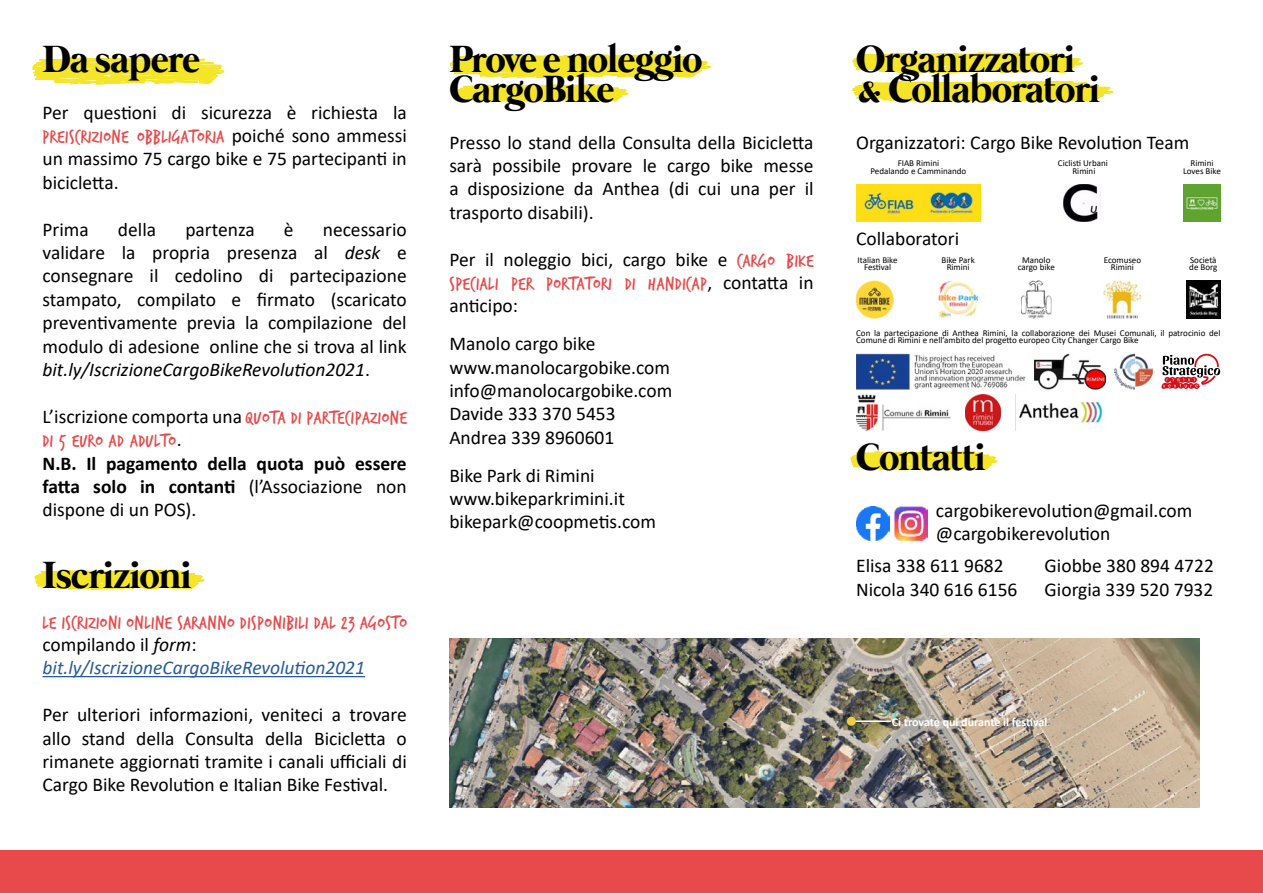
<style>
.page{position:relative;width:1263px;height:893px;background:#fff}
.page>*{position:absolute;margin:0;border:0;box-sizing:border-box;transform-origin:0 0}
.t1{font:700 39px/30px "Mermaid";letter-spacing:-.02em;color:#000}
.t2{font:19.5px/23.4px "Calibri";color:#000}
.t3{font:19.5px "Trash Hand";letter-spacing:.03em;color:#e84a4b}
.t4{font:700 19.5px/23.4px "Calibri";color:#000;text-align:justify}
.t5{font:italic 19.5px/23.4px "Calibri";color:#275b9b}
.t6{font:700 12px "Calibri";letter-spacing:-.005em;color:#fff}
.t7{font:9px/7.5px "Calibri";color:#000;text-align:center}
.s1{font-family:"Calibri";color:#000}
.s2{font-style:italic}
.s3{font-family:"Trash Hand";color:#e84a4b}
.s4{font-weight:400}
.s5{font-style:normal;color:#000}
.s6{color:#000}
</style>
<div class="page">
<svg style="left:850px;top:451px;width:148px;height:20px"></svg>
<svg style="left:852px;top:52px;width:262px;height:50px"></svg>
<svg style="left:32px;top:56px;width:193px;height:29px"></svg>
<svg style="left:450px;top:54px;width:262px;height:48px"></svg>
<div style="left:0;top:850px;width:1263px;height:43px;background:#e84a4b"></div>
<svg style="left:34px;top:569px;width:171px;height:21px"></svg>
<hr style="left:43px;top:676px;width:322px;height:1px;background:#275b9b">
<img style="left:856px;top:507px;width:33px;height:33px">
<img style="left:894px;top:507px;width:33px;height:33px">
<img style="left:449px;top:638px;width:750px;height:170px">
<hr style="left:851px;top:720px;width:40px;height:2px;background:#fff">
<div style="left:847px;top:717px;width:9px;height:9px;background:#eecc46;border-radius:50%"></div>
<img style="left:1104px;top:281px;width:37px;height:37px">
<img style="left:1063px;top:184px;width:38px;height:38px">
<img style="left:856px;top:184px;width:125px;height:38px">
<img style="left:1183px;top:184px;width:37px;height:38px">
<img style="left:939px;top:281px;width:39px;height:37px">
<img style="left:1021px;top:281px;width:30px;height:37px">
<img style="left:856px;top:281px;width:37px;height:37px">
<img style="left:856px;top:395px;width:94px;height:35px">
<img style="left:1186px;top:281px;width:34px;height:37px">
<img style="left:1034px;top:354px;width:71px;height:35px">
<img style="left:856px;top:354px;width:169px;height:35px">
<img style="left:1114px;top:354px;width:39px;height:35px">
<svg style="left:1161px;top:354px;width:59px;height:35px"></svg>
<img style="left:1019px;top:399px;width:84px;height:25px">
<img style="left:965px;top:395px;width:36px;height:35px">
<h1 class="t1" style="left:43px;top:47px;width:159px">Da sapere</h1>
<p class="t2" style="left:43px;top:100px;width:366px">Per questioni di sicurezza è richiesta la</p>
<p class="t3" style="left:43px;top:127px;width:366px">PREISCRIZIONE OBBLIGATORIA <span class="s1">poiché sono ammessi</span></p>
<p class="t2" style="left:43px;top:147px;width:366px">un massimo 75 cargo bike e 75 partecipanti in bicicletta.</p>
<p class="t2" style="left:43px;top:217px;width:48px">Prima</p>
<p class="t2" style="left:118px;top:217px;width:40px">della</p>
<p class="t2" style="left:185px;top:217px;width:71px">partenza</p>
<p class="t2" style="left:284px;top:217px;width:11px">è</p>
<p class="t2" style="left:43px;top:217px;width:366px;text-align:justify;text-indent:280px">necessario validare la propria presenza al <span class="s2">desk</span> e consegnare il cedolino di partecipazione stampato, compilato e firmato (scaricato preventivamente previa la compilazione del modulo di adesione online che si trova al link <span class="s2">bit.ly/IscrizioneCargoBikeRevolution2021</span>.</p>
<p class="t2" style="left:43px;top:404px;width:366px">L’iscrizione comporta una <span class="s3">QUOTA DI PARTECIPAZIONE</span></p>
<p class="t3" style="left:43px;top:431px;width:141px">DI 5 EURO AD ADULTO<span class="s1">.</span></p>
<p class="t4" style="left:43px;top:451px;width:366px">N.B. Il pagamento della quota può essere fatta solo in contanti <span class="s4">(l’Associazione non dispone di un POS).</span></p>
<h1 class="t1" style="left:43px;top:563px;width:150px">Iscrizioni</h1>
<p class="t3" style="left:43px;top:613px;width:366px">LE ISCRIZIONI ONLINE SARANNO DISPONIBILI DAL 23 AGOSTO</p>
<p class="t5" style="left:43px;top:632px;width:324px"><span class="s5">compilando il</span> <span class="s6">form</span><span class="s5">: </span>bit.ly/IscrizioneCargoBikeRevolution2021</p>
<p class="t2" style="left:43px;top:702px;width:366px;text-align:justify">Per ulteriori informazioni, veniteci a trovare allo stand della Consulta della Bicicletta o rimanete aggiornati tramite i canali ufficiali di Cargo Bike Revolution e Italian Bike Festival.</p>
<h1 class="t1" style="left:449px;top:47px;width:254px">Prove e noleggio<br>CargoBike</h1>
<p class="t2" style="left:449px;top:130px;width:366px;text-align:justify">Presso lo stand della Consulta della Bicicletta sarà possibile provare le cargo bike messe a disposizione da Anthea (di cui una per il trasporto disabili).</p>
<p class="t2" style="left:449px;top:247px;width:366px">Per il noleggio bici, cargo bike e <span class="s3">CARGO BIKE</span></p>
<p class="t3" style="left:449px;top:274px;width:366px">SPECIALI PER PORTATORI DI HANDICAP<span class="s1">, contatta in</span></p>
<p class="t2" style="left:449px;top:287px;width:148px;line-height:37.8px">anticipo:<br>Manolo cargo bike</p>
<p class="t2" style="left:449px;top:355px;width:224px">www.manolocargobike.com info@manolocargobike.com<br>Davide 333 370 5453<br>Andrea 339 8960601</p>
<p class="t2" style="left:449px;top:463px;width:208px">Bike Park di Rimini www.bikeparkrimini.it bikepark@coopmetis.com</p>
<h1 class="t1" style="left:856px;top:47px;width:245px">Organizzatori &amp; Collaboratori</h1>
<p class="t2" style="left:856px;top:130px;width:335px">Organizzatori: Cargo Bike Revolution Team</p>
<p class="t7" style="left:870px;top:159px;width:97px">FIAB Rimini<br>Pedalando e Camminando</p>
<p class="t7" style="left:1058px;top:159px;width:52px">Ciclisti Urbani<br>Rimini</p>
<p class="t7" style="left:1183px;top:159px;width:39px">Rimini<br>Loves Bike</p>
<p class="t2" style="left:856px;top:227px;width:104px">Collaboratori</p>
<p class="t7" style="left:858px;top:256px;width:41px">Italian Bike<br>Festival</p>
<p class="t7" style="left:941px;top:256px;width:35px">Bike Park<br>Rimini</p>
<p class="t7" style="left:1018px;top:256px;width:39px">Manolo cargo bike</p>
<p class="t7" style="left:1104px;top:256px;width:39px">Ecomuseo<br>Rimini</p>
<p class="t7" style="left:1189px;top:256px;width:30px;text-align:left">Società de Borg</p>
<p class="t7" style="left:856px;top:329px;width:366px;text-align:left">Con la partecipazione di Anthea Rimini, la collaborazione dei Musei Comunali, il patrocinio del<br>Comune di Rimini e nell’ambito del progetto europeo City Changer Cargo Bike</p>
<h1 class="t1" style="left:856px;top:445px;width:131px">Contatti</h1>
<p class="t2" style="left:936px;top:498px;width:258px">cargobikerevolution@gmail.com @cargobikerevolution</p>
<p class="t2" style="left:856px;top:553px;width:149px">Elisa 338 611 9682</p>
<p class="t2" style="left:1045px;top:553px;width:171px">Giobbe 380 894 4722</p>
<p class="t2" style="left:856px;top:577px;width:163px">Nicola 340 616 6156</p>
<p class="t2" style="left:1045px;top:577px;width:170px">Giorgia 339 520 7932</p>
<p class="t6" style="left:892px;top:713px;width:157px">Ci trovate qui durante il festival</p>
</div>
